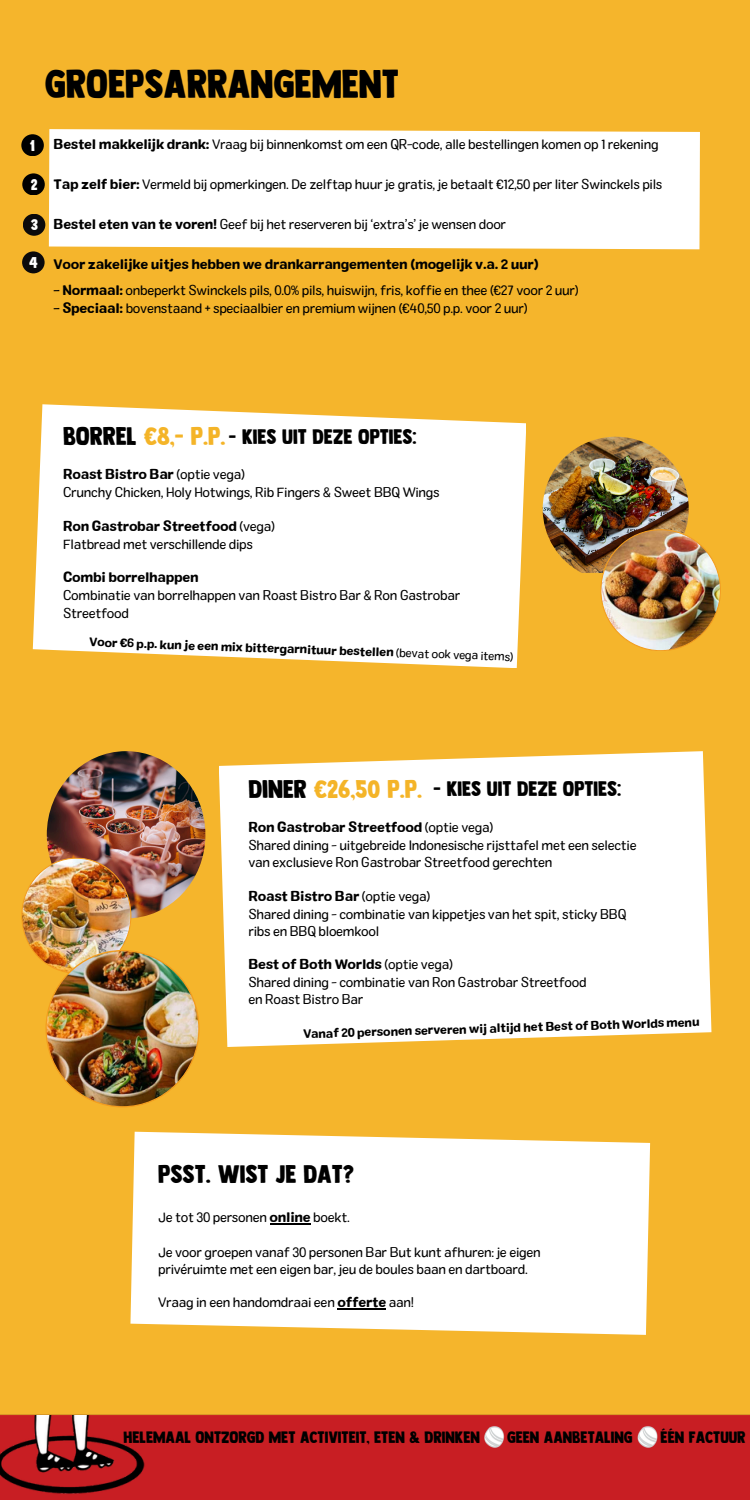
<style>
.page{position:relative;width:750px;height:1500px;background:#fff}
.page>*{position:absolute;margin:0;border:0;box-sizing:border-box;transform-origin:0 0}
.t1{font:40.05px "Longreach";color:#000}
.t2{font:25.5px "Longreach";color:#f4b428}
.t3{font:25.5px "Longreach";color:#000}
.t4{font:21px "Longreach";color:#000}
.t5{font:16.5px "Longreach";color:#000}
.t6{font:15.45px "Longreach";color:#fff}
.t7{font:13.5px/17.4px "Colby St Reg";letter-spacing:-.02em;color:#000}
.t8{font:700 13.5px "Colby";letter-spacing:-.02em;color:#000}
.t9{font:700 12px "Colby";color:#000}
.s1{font-family:"Colby";font-weight:700}
.s2{color:#000}
.s3{font-family:"Colby St Reg";font-weight:400}
</style>
<div class="page">
<div style="left:0;top:0;width:749px;height:1500px;background:#f5b52c"></div>
<svg style="left:33px;top:404px;width:492px;height:264px;background:#fef8ec"></svg>
<div style="left:0;top:1414px;width:749px;height:86px;background:#c81e23"></div>
<img style="left:542px;top:437px;width:146px;height:136px">
<img style="left:600px;top:529px;width:120px;height:122px">
<img style="left:47px;top:751px;width:158px;height:167px;border-radius:50%">
<div style="left:21px;top:134px;width:23px;height:22px;background:#000;border-radius:50%"></div>
<img style="left:21px;top:857px;width:178px;height:250px">
<div style="left:23px;top:214px;width:22px;height:22px;background:#0b0a0b;border-radius:50%"></div>
<div style="left:22px;top:173px;width:23px;height:22px;background:#000;border-radius:50%"></div>
<svg style="left:130px;top:1131px;width:519px;height:204px;background:#fdf4e2"></svg>
<img style="left:0;top:1415px;width:151px;height:83px">
<div style="left:49px;top:129px;width:650px;height:120px;background:#fff"></div>
<div style="left:22px;top:251px;width:23px;height:22px;background:#0b0a0b;border-radius:50%"></div>
<svg style="left:219px;top:751px;width:492px;height:296px;background:#fef9f0"></svg>
<div style="left:153px;top:1142px;width:306px;height:178px;background:#fff"></div>
<hr style="left:269px;top:1223px;width:41px;height:1px;background:#000">
<hr style="left:337px;top:1308px;width:49px;height:1px;background:#000">
<h6 class="t1" style="left:45px;top:60px;width:355px">GROEPSARRANGEMENT</h6>
<p class="t6" style="left:30px;top:136px;width:6px">1</p>
<p class="t6" style="left:31px;top:175px;width:8px">2</p>
<p class="t6" style="left:31px;top:215px;width:9px">3</p>
<h6 class="t6" style="left:29px;top:254px;width:10px">4</h6>
<h6 class="t7" style="left:54px;top:135px;width:606px"><span class="s1">Bestel makkelijk drank:</span> Vraag bij binnenkomst om een QR-code, alle bestellingen komen op 1 rekening</h6>
<p class="t7" style="left:54px;top:175px;width:610px"><span class="s1">Tap zelf bier:</span> Vermeld bij opmerkingen. De zelftap huur je gratis, je betaalt €12,50 per liter Swinckels pils</p>
<p class="t7" style="left:54px;top:215px;width:454px"><span class="s1">Bestel eten van te voren!</span> Geef bij het reserveren bij ‘extra’s’ je wensen door</p>
<p class="t8" style="left:54px;top:258px;width:486px">Voor zakelijke uitjes hebben we drankarrangementen (mogelijk v.a. 2 uur)</p>
<p class="t7" style="left:54px;top:280px;width:526px"><span class="s1">- Normaal:</span> onbeperkt Swinckels pils, 0.0% pils, huiswijn, fris, koffie en thee (€27 voor 2 uur)</p>
<p class="t7" style="left:54px;top:298px;width:475px"><span class="s1">- Speciaal:</span> bovenstaand + speciaalbier en premium wijnen (€40,50 p.p. voor 2 uur)</p>
<h6 class="t2" style="left:63px;top:421px;width:164px"><span class="s2">BORREL</span> €8,- P.P.</h6>
<h6 class="t4" style="left:229px;top:424px;width:189px">- KIES UIT DEZE OPTIES:</h6>
<p class="t7" style="left:63px;top:464px;width:378px;line-height:18px"><span class="s1">Roast Bistro Bar</span> (optie vega)<br>Crunchy Chicken, Holy Hotwings, Rib Fingers &amp; Sweet BBQ Wings</p>
<p class="t7" style="left:63px;top:516px;width:213px;line-height:18px"><span class="s1">Ron Gastrobar Streetfood</span> (vega)<br>Flatbread met verschillende dips</p>
<h3 class="t7" style="left:63px;top:568px;width:398px;line-height:18px"><span class="s1">Combi borrelhappen<br></span>Combinatie van borrelhappen van Roast Bistro Bar &amp; Ron Gastrobar</h3>
<h4 class="t7" style="left:63px;top:604px;width:67px">Streetfood</h4>
<p class="t9" style="left:90px;top:636px;width:425px;rotate:2deg">Voor €6 p.p. kun je een mix bittergarnituur bestellen <span class="s3">(bevat ook vega items)</span></p>
<p class="t2" style="left:248px;top:774px;width:175px"><span class="s2">DINER</span> €26,50 P.P.</p>
<p class="t4" style="left:433px;top:776px;width:189px">- KIES UIT DEZE OPTIES:</p>
<h6 class="t7" style="left:248px;top:818px;width:389px"><span class="s1">Ron Gastrobar Streetfood</span> (optie vega)<br>Shared dining - uitgebreide Indonesische rijsttafel met een selectie van exclusieve Ron Gastrobar Streetfood gerechten</h6>
<h6 class="t7" style="left:248px;top:887px;width:379px"><span class="s1">Roast Bistro Bar</span> (optie vega)<br>Shared dining - combinatie van kippetjes van het spit, sticky BBQ ribs en BBQ bloemkool</h6>
<h6 class="t7" style="left:248px;top:955px;width:339px"><span class="s1">Best of Both Worlds</span> (optie vega)<br>Shared dining - combinatie van Ron Gastrobar Streetfood en Roast Bistro Bar</h6>
<h2 class="t9" style="left:303px;top:1029px;width:398px;rotate:-2deg">Vanaf 20 personen serveren wij altijd het Best of Both Worlds menu</h2>
<h6 class="t3" style="left:158px;top:1158px;width:197px">PSST. WIST JE DAT?</h6>
<h6 class="t7" style="left:158px;top:1208px;width:193px">Je tot 30 personen <span class="s1">online</span> boekt.</h6>
<h6 class="t7" style="left:158px;top:1243px;width:384px;line-height:16.8px">Je voor groepen vanaf 30 personen Bar But kunt afhuren: je eigen privéruimte met een eigen bar, jeu de boules baan en dartboard.</h6>
<h2 class="t7" style="left:158px;top:1293px;width:257px">Vraag in een handomdraai een <span class="s1">offerte</span> aan!</h2>
<h4 class="t5" style="left:124px;top:1427px;width:357px">HELEMAAL ONTZORGD MET ACTIVITEIT, ETEN &amp; DRINKEN</h4>
<h6 class="t5" style="left:507px;top:1427px;width:127px">GEEN AANBETALING</h6>
<h6 class="t5" style="left:660px;top:1427px;width:86px">ÉÉN FACTUUR</h6>
</div>
